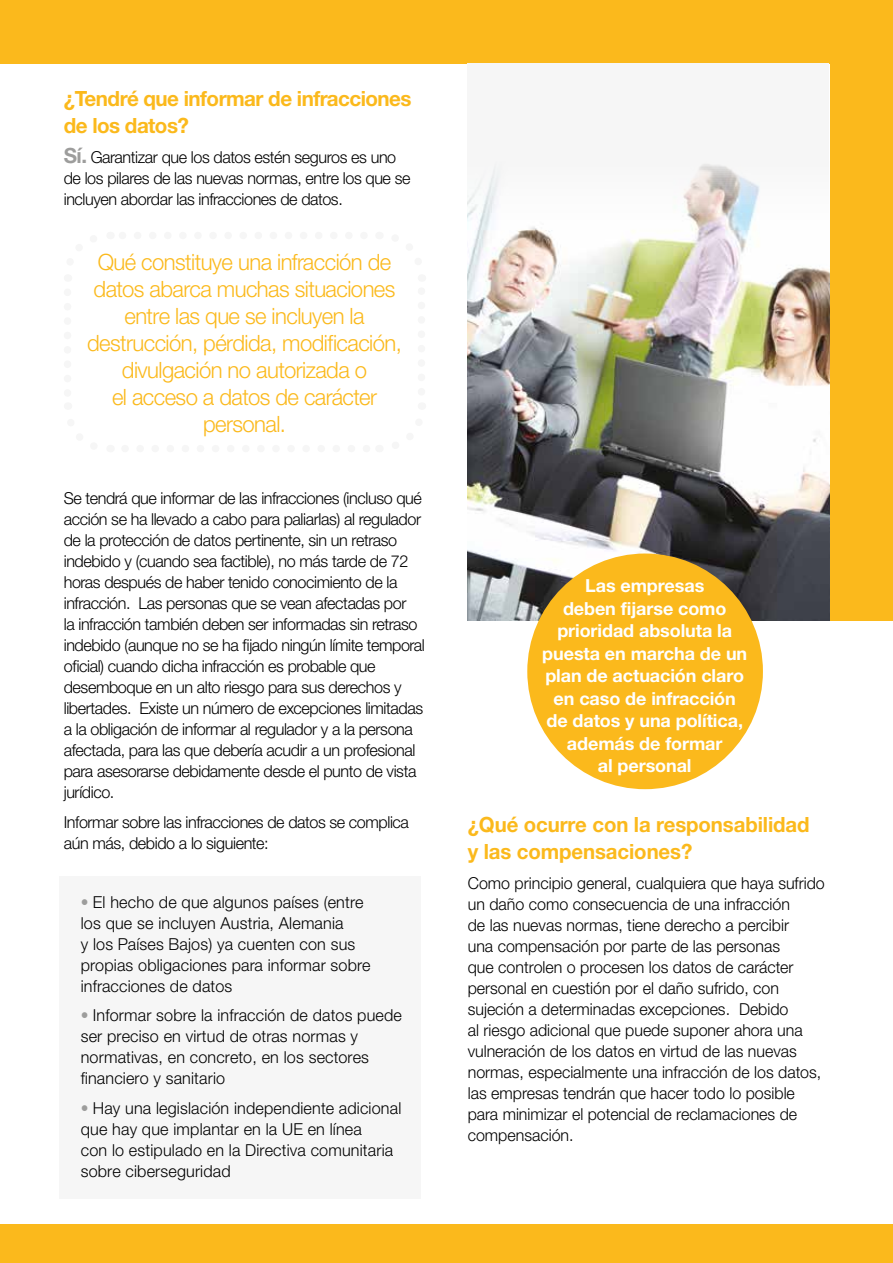
<style>
.page{position:relative;width:893px;height:1263px;background:#fff}
.page>*{position:absolute;margin:0;border:0;box-sizing:border-box;transform-origin:0 0}
.t1{font:300 22.5px/27px "Helvetica Neue LTW1 G";letter-spacing:-.025em;color:#fbb91c;text-align:center}
.t2{font:700 21px/27px "Helvetica Neue LTW1 G";letter-spacing:-.005em;color:#fbb91c}
.t3{font:700 21px/27px "Helvetica Neue LTW1 G";letter-spacing:-.025em;color:#fbb91c}
.t4{font:700 18px/22.5px "Helvetica Neue LTW1 G";letter-spacing:-.005em;color:#fff;text-align:center}
.t5{font:300 16.5px/21px "Helvetica Neue LTW1 G";letter-spacing:-.005em;color:#000}
.t6{font:300 16.5px/21px "Helvetica Neue LTW1 G";letter-spacing:-.025em;color:#000}
.s1{font-weight:700;font-size:21px;color:#9d9d9c}
.s2{color:#9d9d9c}
</style>
<div class="page">
<div style="left:0;top:0;width:893px;height:621px;background:#fbb91c"></div>
<div style="left:60px;top:877px;width:361px;height:322px;background:#f6f6f6"></div>
<div style="left:0;top:64px;width:829px;height:599px;background:#fff"></div>
<div style="left:0;top:1225px;width:893px;height:38px;background:#fbb91c"></div>
<div style="left:468px;top:64px;width:361px;height:557px;background:#f6f6f6"></div>
<img style="left:468px;top:164px;width:361px;height:457px">
<div style="left:527px;top:553px;width:236px;height:236px;background:#fbb91c;border-radius:50%"></div>
<p class="t3" style="left:64px;top:85px;width:349px">¿Tendré que informar de infracciones de los datos?</p>
<p class="t6" style="left:64px;top:146px;width:348px"><span class="s1">Sí.</span> Garantizar que los datos estén seguros es uno de los pilares de las nuevas normas, entre los que se incluyen abordar las infracciones de datos.</p>
<h1 class="t1" style="left:87px;top:248px;width:316px">Qué constituye una infracción de datos abarca muchas situaciones entre las que se incluyen la destrucción, pérdida, modificación, divulgación no autorizada o<br>el acceso a datos de carácter personal.</h1>
<p class="t6" style="left:64px;top:488px;width:363px">Se tendrá que informar de las infracciones (incluso qué acción se ha llevado a cabo para paliarlas) al regulador de la protección de datos pertinente, sin un retraso indebido y (cuando sea factible), no más tarde de 72 horas después de haber tenido conocimiento de la infracción. Las personas que se vean afectadas por<br>la infracción también deben ser informadas sin retraso indebido (aunque no se ha fijado ningún límite temporal oficial) cuando dicha infracción es probable que desemboque en un alto riesgo para sus derechos y libertades. Existe un número de excepciones limitadas a la obligación de informar al regulador y a la persona afectada, para las que debería acudir a un profesional para asesorarse debidamente desde el punto de vista jurídico.</p>
<p class="t6" style="left:64px;top:811px;width:347px">Informar sobre las infracciones de datos se complica aún más, debido a lo siguiente:</p>
<p class="t5" style="left:81px;top:891px;width:291px"><span class="s2">•</span> El hecho de que algunos países (entre los que se incluyen Austria, Alemania<br>y los Países Bajos) ya cuenten con sus propias obligaciones para informar sobre infracciones de datos</p>
<p class="t5" style="left:81px;top:1005px;width:323px"><span class="s2">•</span> Informar sobre la infracción de datos puede ser preciso en virtud de otras normas y normativas, en concreto, en los sectores financiero y sanitario</p>
<p class="t5" style="left:81px;top:1097px;width:322px"><span class="s2">•</span> Hay una legislación independiente adicional que hay que implantar en la UE en línea<br>con lo estipulado en la Directiva comunitaria sobre ciberseguridad</p>
<p class="t4" style="left:542px;top:574px;width:206px">Las empresas<br>deben fijarse como prioridad absoluta la puesta en marcha de un plan de actuación claro en caso de infracción de datos y una política, además de formar<br>al personal</p>
<p class="t2" style="left:468px;top:811px;width:343px">¿Qué ocurre con la responsabilidad y las compensaciones?</p>
<p class="t5" style="left:468px;top:872px;width:359px">Como principio general, cualquiera que haya sufrido un daño como consecuencia de una infracción<br>de las nuevas normas, tiene derecho a percibir<br>una compensación por parte de las personas<br>que controlen o procesen los datos de carácter personal en cuestión por el daño sufrido, con sujeción a determinadas excepciones. Debido<br>al riesgo adicional que puede suponer ahora una vulneración de los datos en virtud de las nuevas normas, especialmente una infracción de los datos, las empresas tendrán que hacer todo lo posible para minimizar el potencial de reclamaciones de compensación.</p>
</div>
